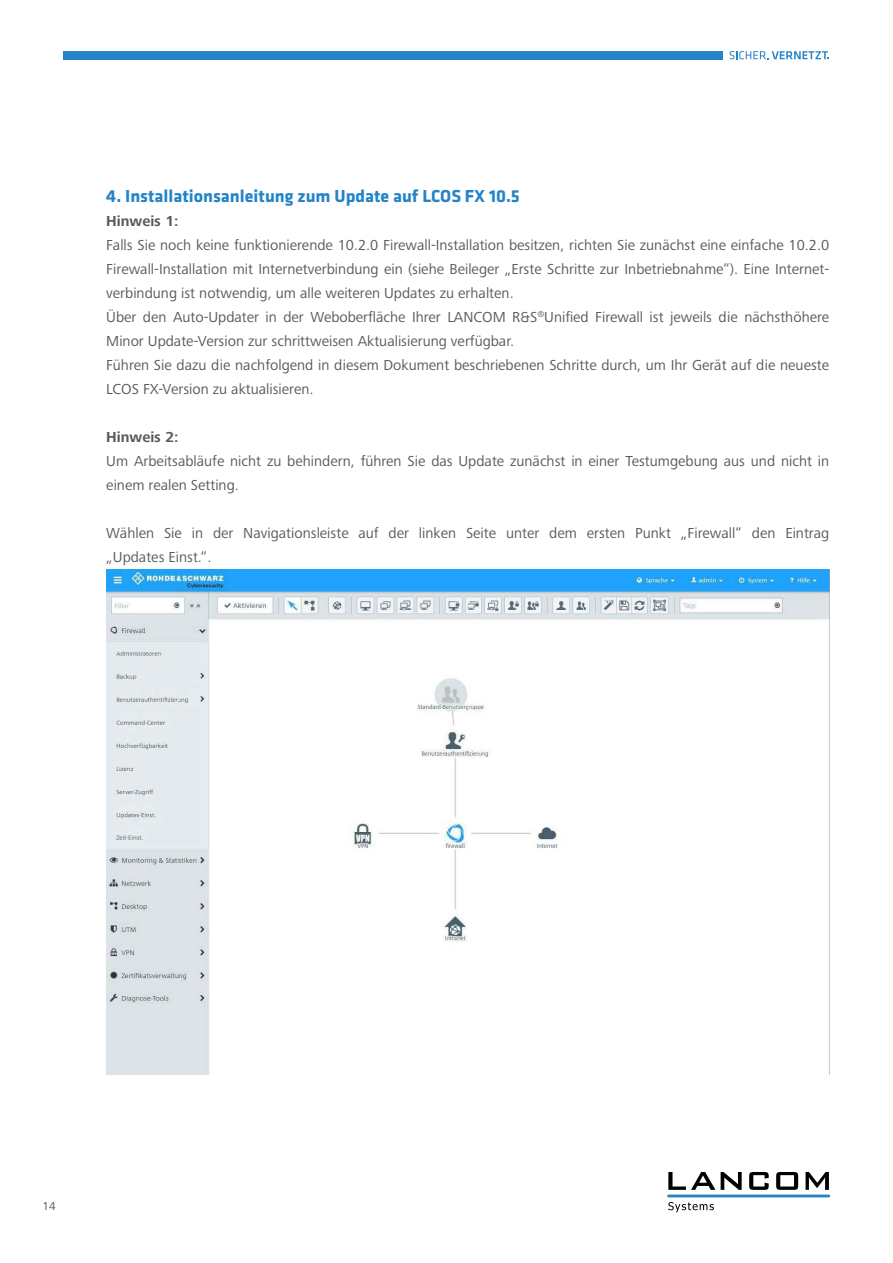
<style>
.page{position:relative;width:893px;height:1263px;background:#fff}
.page>*{position:absolute;margin:0;border:0;box-sizing:border-box;transform-origin:0 0}
.t1{font:700 18px "Klavika Basic";color:#2484c6}
.t2{font:15px/24px "Frutiger Next Pro";color:#58595b}
.t3{font:700 15px "Frutiger Next Pro";color:#58595b}
.t4{font:12px "Frutiger Next Pro";color:#58595b}
</style>
<div class="page">
<svg style="left:668px;top:1172px;width:47px;height:18px"></svg>
<svg style="left:721px;top:1172px;width:21px;height:18px"></svg>
<svg style="left:749px;top:1172px;width:20px;height:18px"></svg>
<svg style="left:776px;top:1172px;width:22px;height:18px"></svg>
<svg style="left:806px;top:1172px;width:23px;height:18px"></svg>
<svg style="left:668px;top:1202px;width:46px;height:10px"></svg>
<hr style="left:667px;top:1194px;width:163px;height:3px;background:#2484c6">
<div style="left:64px;top:51px;width:659px;height:9px;background:#2484c6"></div>
<svg style="left:729px;top:51px;width:100px;height:8px"></svg>
<img style="left:106px;top:569px;width:723px;height:505px">
<p class="t1" style="left:106px;top:183px;width:415px">4. Installationsanleitung zum Update auf LCOS FX 10.5</p>
<p class="t3" style="left:106px;top:213px;width:74px">Hinweis 1:</p>
<p class="t2" style="left:106px;top:233px;width:724px">Falls Sie noch keine funktionierende 10.2.0 Firewall-Installation besitzen, richten Sie zunächst eine einfache 10.2.0<br>Firewall-Installation mit Internetverbindung ein (siehe Beileger „Erste Schritte zur Inbetriebnahme“). Eine Internet&shy;verbindung ist notwendig, um alle weiteren Updates zu erhalten.<br>Über den Auto-Updater in der Weboberfläche Ihrer LANCOM R&amp;S<sup>®</sup>Unified Firewall ist jeweils die nächsthöhere Minor Update-Version zur schrittweisen Aktualisierung verfügbar.<br>Führen Sie dazu die nachfolgend in diesem Dokument beschriebenen Schritte durch, um Ihr Gerät auf die neueste LCOS FX-Version zu aktualisieren.</p>
<p class="t3" style="left:106px;top:429px;width:74px">Hinweis 2:</p>
<p class="t2" style="left:106px;top:449px;width:724px">Um Arbeitsabläufe nicht zu behindern, führen Sie das Update zunächst in einer Testumgebung aus und nicht in einem realen Setting.</p>
<p class="t2" style="left:106px;top:521px;width:724px">Wählen Sie in der Navigationsleiste auf der linken Seite unter dem ersten Punkt „Firewall“ den Eintrag „Updates Einst.“.</p>
<p class="t4" style="left:43px;top:1199px;width:15px">14</p>
</div>
